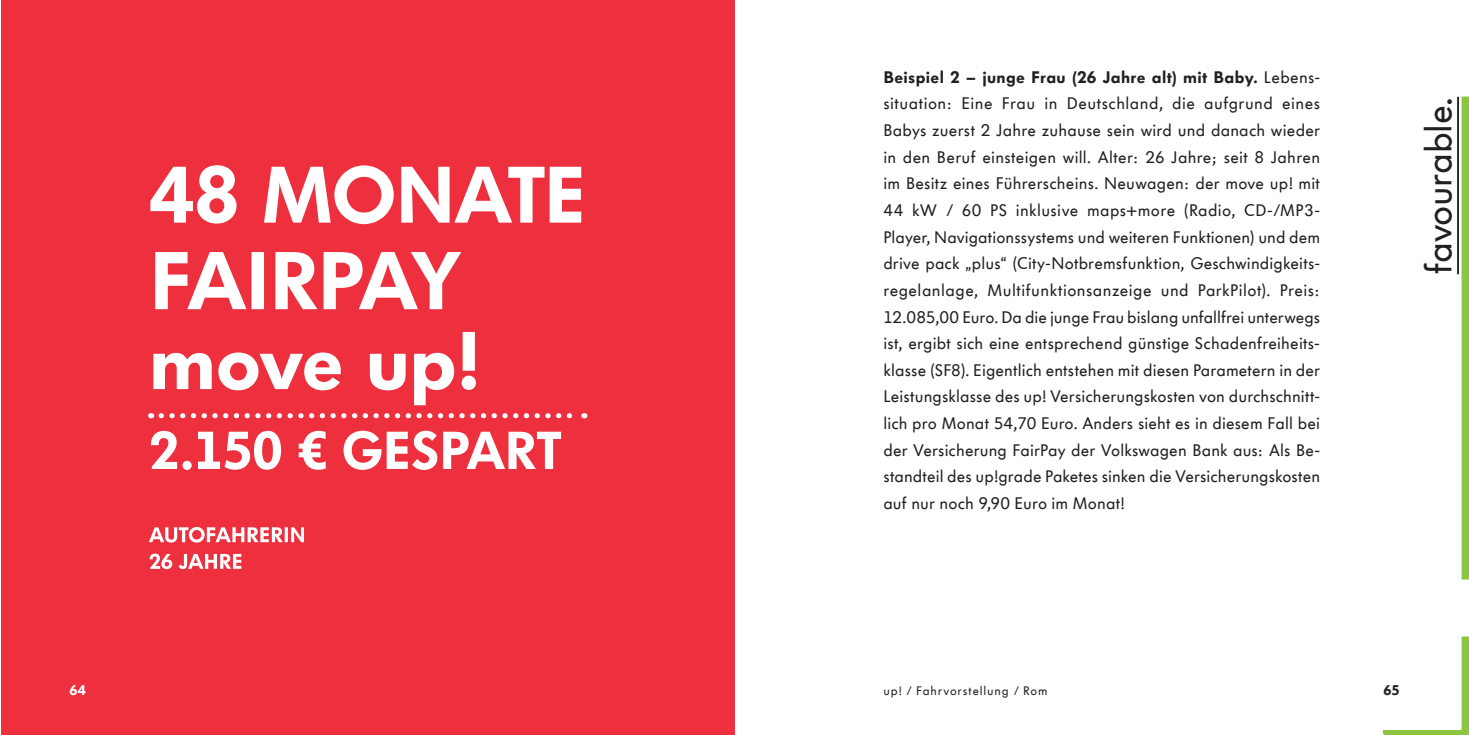
<style>
.page{position:relative;width:1469px;height:735px;background:#fff}
.page>*{position:absolute;margin:0;border:0;box-sizing:border-box;transform-origin:0 0}
.t1{font:36.75px "VW Headline OT";letter-spacing:-.01em;color:#231f20}
.t2{font:16.62px/26.6px "VW Headline OT";letter-spacing:.005em;color:#231f20;text-align:justify}
.t3{font:900 14px "VW Headline OT";color:#fff}
.t4{font:900 14px "VW Headline OT";color:#231f20}
.t5{font:12.25px "VW Headline OT";letter-spacing:.07em;color:#231f20}
.s1{font-weight:900}
</style>
<div class="page">
<svg style="left:1382px;top:96px;width:86px;height:637px"></svg>
<div style="left:1px;top:0;width:733px;height:733px;background:#ee2f3e"></div>
<svg style="left:161px;top:413px;width:412px;height:5px"></svg>
<svg style="left:150px;top:553px;width:91px;height:15px"></svg>
<svg style="left:149px;top:527px;width:155px;height:15px"></svg>
<svg style="left:151px;top:430px;width:410px;height:39px"></svg>
<svg style="left:153px;top:332px;width:323px;height:73px"></svg>
<svg style="left:155px;top:252px;width:306px;height:57px"></svg>
<svg style="left:150px;top:165px;width:431px;height:59px"></svg>
<hr style="left:1456px;top:97px;width:2px;height:177px;background:#231f20">
<p class="t2" style="left:883px;top:65px;width:438px"><span class="s1">Beispiel 2 – junge Frau (26 Jahre alt) mit Baby.</span> Lebens&shy;situation: Eine Frau in Deutschland, die aufgrund eines Babys zuerst 2 Jahre zuhause sein wird und danach wieder in den Beruf einsteigen will. Alter: 26 Jahre; seit 8 Jahren im Besitz eines Führerscheins. Neuwagen: der move up! mit 44 kW / 60 PS inklusive maps+more (Radio, CD-/MP3- Player, Navigationssystems und weiteren Funktionen) und dem drive pack „plus“ (City-Notbremsfunktion, Geschwindigkeits&shy;regel anlage, Multi funktionsanzeige und ParkPilot). Preis:<br>12.085,00 Euro. Da die junge Frau bislang unfallfrei unterwegs ist, ergibt sich eine entsprechend günstige Schadenfreiheits&shy;klasse (SF8). Eigentlich entstehen mit diesen Parametern in der Leistungsklasse des up! Versicherungskosten von durchschnitt&shy;lich pro Monat 54,70 Euro. Anders sieht es in diesem Fall bei der Versicherung FairPay der Volkswagen Bank aus: Als Be&shy;standteil des up!grade Paketes sinken die Versicherungs kosten auf nur noch 9,90 Euro im Monat!</p>
<h1 class="t1" style="left:1423px;top:274px;width:179px;rotate:-90deg">favourable.</h1>
<p class="t3" style="left:69px;top:682px;width:18px">64</p>
<p class="t5" style="left:883px;top:685px;width:166px">up! / Fahrvorstellung / Rom</p>
<p class="t4" style="left:1383px;top:682px;width:18px">65</p>
</div>
